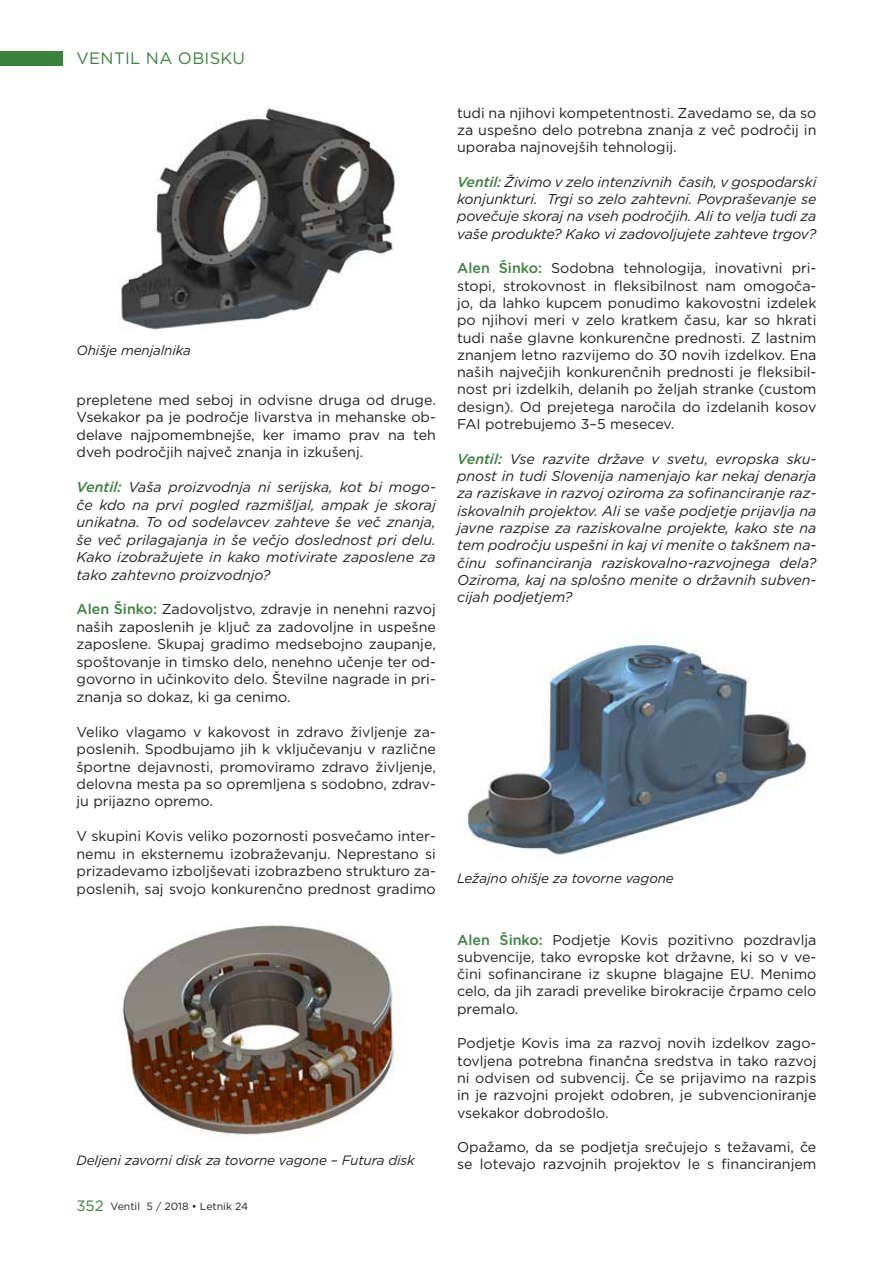
<style>
.page{position:relative;width:893px;height:1263px;background:#fff}
.page>*{position:absolute;margin:0;border:0;box-sizing:border-box;transform-origin:0 0}
.t1{font:16.5px "Gotham";letter-spacing:.02em;color:#3d813f}
.t2{font:14.25px/17.2px "Gotham";color:#231f20;text-align:justify}
.t3{font:italic 14.25px/17.2px "Gotham";color:#231f20;text-align:justify}
.t4{font:italic 13.5px "Gotham";letter-spacing:-.01em;color:#231f20}
.t5{font:10.5px "Gotham";color:#231f20}
.s1{font-weight:500;color:#3d813f}
.s2{font-size:15px;color:#3d813f}
</style>
<div class="page">
<div style="left:0;top:51px;width:62px;height:14px;background:#3d813f"></div>
<img style="left:119px;top:107px;width:277px;height:223px">
<img style="left:122px;top:925px;width:277px;height:215px">
<img style="left:466px;top:643px;width:341px;height:214px">
<p class="t1" style="left:77px;top:48px;width:170px">VENTIL NA OBISKU</p>
<p class="t4" style="left:77px;top:342px;width:116px">Ohišje menjalnika</p>
<p class="t2" style="left:77px;top:391px;width:361px">prepletene med seboj in odvisne druga od druge.<br>Vsekakor pa je področje livarstva in mehanske ob&shy;delave najpomembnejše, ker imamo prav na teh dveh področjih največ znanja in izkušenj.</p>
<p class="t3" style="left:77px;top:478px;width:361px"><span class="s1">Ventil:</span> Vaša proizvodnja ni serijska, kot bi mogo&shy;če kdo na prvi pogled razmišljal, ampak je skoraj unikatna. To od sodelavcev zahteve še več znanja, še več prilagajanja in še večjo doslednost pri delu.<br>Kako izobražujete in kako motivirate zaposlene za tako zahtevno proizvodnjo?</p>
<p class="t2" style="left:77px;top:600px;width:361px"><span class="s1">Alen Šinko:</span> Zadovoljstvo, zdravje in nenehni razvoj naših zaposlenih je ključ za zadovoljne in uspešne zaposlene. Skupaj gradimo medsebojno zaupanje, spoštovanje in timsko delo, nenehno učenje ter od&shy;govorno in učinkovito delo. Številne nagrade in pri&shy;znanja so dokaz, ki ga cenimo.</p>
<p class="t2" style="left:77px;top:723px;width:361px">Veliko vlagamo v kakovost in zdravo življenje za&shy;poslenih. Spodbujamo jih k vključevanju v različne športne dejavnosti, promoviramo zdravo življenje, delovna mesta pa so opremljena s sodobno, zdrav&shy;ju prijazno opremo.</p>
<p class="t2" style="left:77px;top:827px;width:361px">V skupini Kovis veliko pozornosti posvečamo inter&shy;nemu in eksternemu izobraževanju. Neprestano si prizadevamo izboljševati izobrazbeno strukturo za&shy;poslenih, saj svojo konkurenčno prednost gradimo</p>
<p class="t4" style="left:77px;top:1152px;width:340px">Deljeni zavorni disk za tovorne vagone – Futura disk</p>
<p class="t5" style="left:77px;top:1199px;width:173px"><span class="s2">352</span> Ventil 5 / 2018 • Letnik 24</p>
<p class="t2" style="left:457px;top:104px;width:361px">tudi na njihovi kompetentnosti. Zavedamo se, da so za uspešno delo potrebna znanja z več področij in uporaba najnovejših tehnologij.</p>
<p class="t3" style="left:457px;top:173px;width:361px"><span class="s1">Ventil:</span> Živimo v zelo intenzivnih časih, v gospodarski konjunkturi. Trgi so zelo zahtevni. Povpraševanje se povečuje skoraj na vseh področjih. Ali to velja tudi za vaše produkte? Kako vi zadovoljujete zahteve trgov?</p>
<p class="t2" style="left:457px;top:259px;width:361px"><span class="s1">Alen Šinko:</span> Sodobna tehnologija, inovativni pri&shy;stopi, strokovnost in fleksibilnost nam omogoča&shy;jo, da lahko kupcem ponudimo kakovostni izdelek po njihovi meri v zelo kratkem času, kar so hkrati tudi naše glavne konkurenčne prednosti. Z lastnim znanjem letno razvijemo do 30 novih izdelkov. Ena naših največjih konkurenčnih prednosti je fleksibil&shy;nost pri izdelkih, delanih po željah stranke (custom design). Od prejetega naročila do izdelanih kosov FAI potrebujemo 3–5 mesecev.</p>
<p class="t3" style="left:457px;top:450px;width:361px"><span class="s1">Ventil:</span> Vse razvite države v svetu, evropska sku&shy;pnost in tudi Slovenija namenjajo kar nekaj denarja za raziskave in razvoj oziroma za sofinanciranje raz&shy;iskovalnih projektov. Ali se vaše podjetje prijavlja na javne razpise za raziskovalne projekte, kako ste na tem področju uspešni in kaj vi menite o takšnem na&shy;činu sofinanciranja raziskovalno-razvojnega dela?<br>Oziroma, kaj na splošno menite o državnih subven&shy;cijah podjetjem?</p>
<p class="t4" style="left:457px;top:870px;width:218px">Ležajno ohišje za tovorne vagone</p>
<p class="t2" style="left:457px;top:930px;width:361px"><span class="s1">Alen Šinko:</span> Podjetje Kovis pozitivno pozdravlja subvencije, tako evropske kot državne, ki so v ve&shy;čini sofinancirane iz skupne blagajne EU. Menimo celo, da jih zaradi prevelike birokracije črpamo celo premalo.</p>
<p class="t2" style="left:457px;top:1034px;width:361px">Podjetje Kovis ima za razvoj novih izdelkov zago&shy;tovljena potrebna finančna sredstva in tako razvoj ni odvisen od subvencij. Če se prijavimo na razpis in je razvojni projekt odobren, je subvencioniranje vsekakor dobrodošlo.</p>
<p class="t2" style="left:457px;top:1138px;width:361px">Opažamo, da se podjetja srečujejo s težavami, če se lotevajo razvojnih projektov le s financiranjem</p>
</div>
